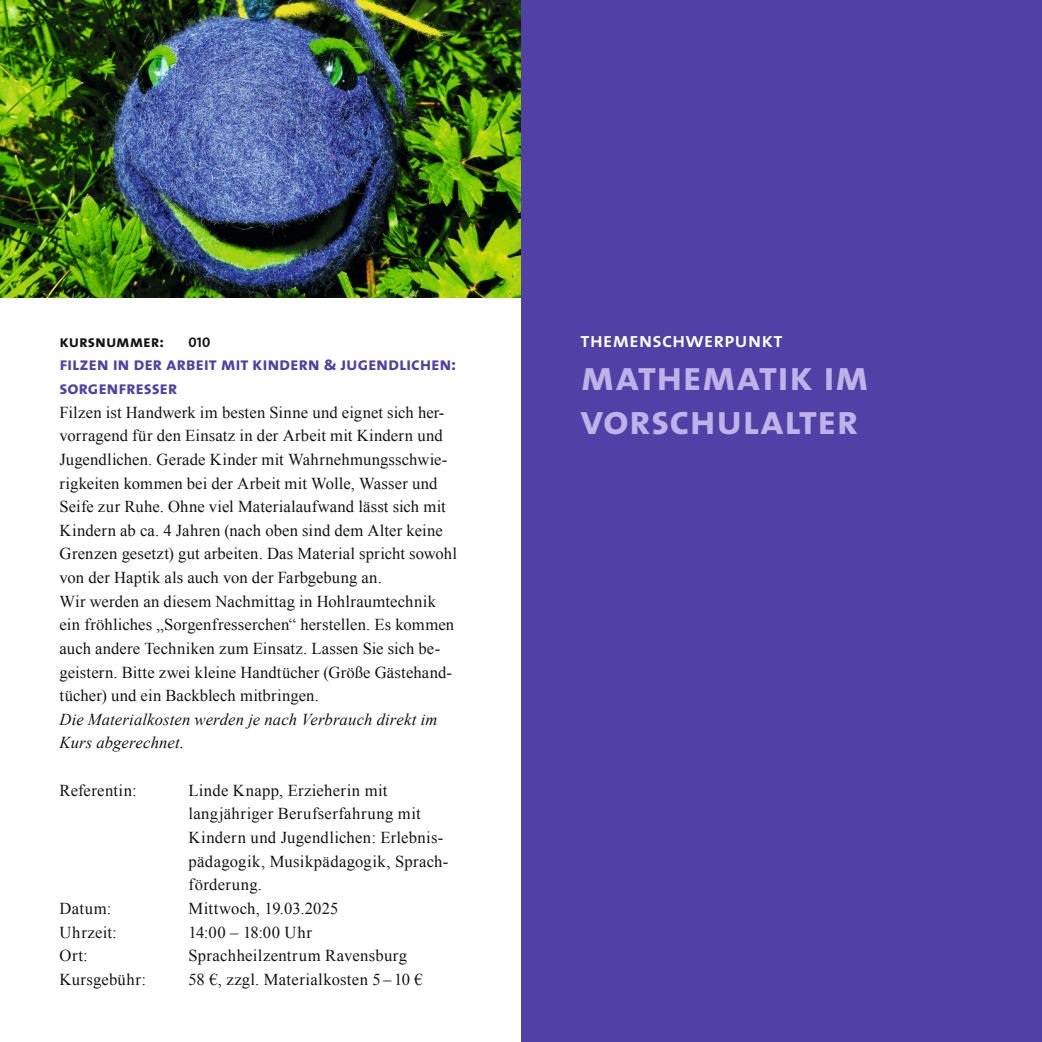
<style>
.page{position:relative;width:1042px;height:1042px;background:#fff}
.page>*{position:absolute;margin:0;border:0;box-sizing:border-box;transform-origin:0 0}
.Trennerseite_Headline{font:42px "The Sans Bold Caps";letter-spacing:-.005em;color:#bdb3e8}
.Trennerseite_Subheadline{font:21px "The Sans Semi Bold Caps";color:#fff}
.Zwischenheadline{font:18.38px/23.6px "The Sans Bold Caps";letter-spacing:-.01em;color:#5140a5}
.Fließtext{font:16.62px/23.6px "Times New Roman";letter-spacing:.01em;color:#131413}
.Fließtext-2{font:italic 16.62px/23.6px "Times New Roman";letter-spacing:.01em;color:#131413}
.Fließtext-3{font:16.62px "Times New Roman";letter-spacing:.035em;color:#131413}
.Fließtext-4{font:16.62px "The Sans Bold Caps";letter-spacing:-.005em;color:#131413}
.Fließtext-5{font:14px "The Sans Bold Caps";color:#131413}
</style>
<div class="page">
<img style="left:0;top:0;width:521px;height:298px">
<div style="left:521px;top:0;width:521px;height:1042px;background:#5140a5"></div>
<p class="Fließtext-4" style="left:60px;top:327px;width:106px">kursnummer:</p>
<p class="Fließtext-5" style="left:188px;top:330px;width:23px">010</p>
<p class="Zwischenheadline" style="left:60px;top:352px;width:398px">filzen in der arbeit mit kindern &amp; jugendlichen: sorgenfresser</p>
<p class="Fließtext" style="left:60px;top:400px;width:399px">Filzen ist Handwerk im besten Sinne und eignet sich her&shy;vorragend für den Einsatz in der Arbeit mit Kindern und Jugendlichen. Gerade Kinder mit Wahrnehmungsschwie&shy;rigkeiten kommen bei der Arbeit mit Wolle, Wasser und Seife zur Ruhe. Ohne viel Materialaufwand lässt sich mit Kindern ab ca. 4 Jahren (nach oben sind dem Alter keine Grenzen gesetzt) gut arbeiten. Das Material spricht sowohl von der Haptik als auch von der Farbgebung an.</p>
<p class="Fließtext" style="left:60px;top:589px;width:396px">Wir werden an diesem Nachmittag in Hohlraumtechnik ein fröhliches „Sorgenfresserchen“ herstellen. Es kommen auch andere Techniken zum Einsatz. Lassen Sie sich be&shy;geistern. Bitte zwei kleine Handtücher (Größe Gästehand&shy;tücher) und ein Backblech mitbringen.</p>
<p class="Fließtext-2" style="left:60px;top:707px;width:379px">Die Materialkosten werden je nach Verbrauch direkt im<br>Kurs abgerechnet.</p>
<p class="Fließtext" style="left:60px;top:778px;width:79px">Referentin:</p>
<p class="Fließtext" style="left:189px;top:778px;width:200px">Linde Knapp, Erzieherin mit</p>
<p class="Fließtext" style="left:189px;top:802px;width:234px">langjähriger Berufserfahrung mit</p>
<p class="Fließtext" style="left:189px;top:825px;width:256px">Kindern und Jugendlichen: Erlebnis-</p>
<p class="Fließtext" style="left:189px;top:849px;width:261px">pädagogik, Musikpädagogik, Sprach-</p>
<p class="Fließtext" style="left:189px;top:872px;width:75px">förderung.</p>
<p class="Fließtext" style="left:60px;top:896px;width:53px">Datum:</p>
<p class="Fließtext" style="left:189px;top:896px;width:151px">Mittwoch, 19.03.2025</p>
<p class="Fließtext" style="left:60px;top:920px;width:59px">Uhrzeit:</p>
<p class="Fließtext-3" style="left:189px;top:921px;width:125px">14:00 – 18:00 Uhr</p>
<p class="Fließtext" style="left:60px;top:943px;width:30px">Ort:</p>
<p class="Fließtext" style="left:189px;top:943px;width:220px">Sprachheilzentrum Ravensburg</p>
<p class="Fließtext" style="left:60px;top:967px;width:88px">Kursgebühr:</p>
<p class="Fließtext" style="left:189px;top:967px;width:236px">58 €, zzgl. Materialkosten 5 – 10 €</p>
<p class="Trennerseite_Subheadline" style="left:580px;top:322px;width:204px">themenschwerpunkt</p>
<p class="Trennerseite_Headline" style="left:580px;top:341px;width:290px">mathematik im</p>
<p class="Trennerseite_Headline" style="left:580px;top:385px;width:279px">vorschulalter</p>
</div>
